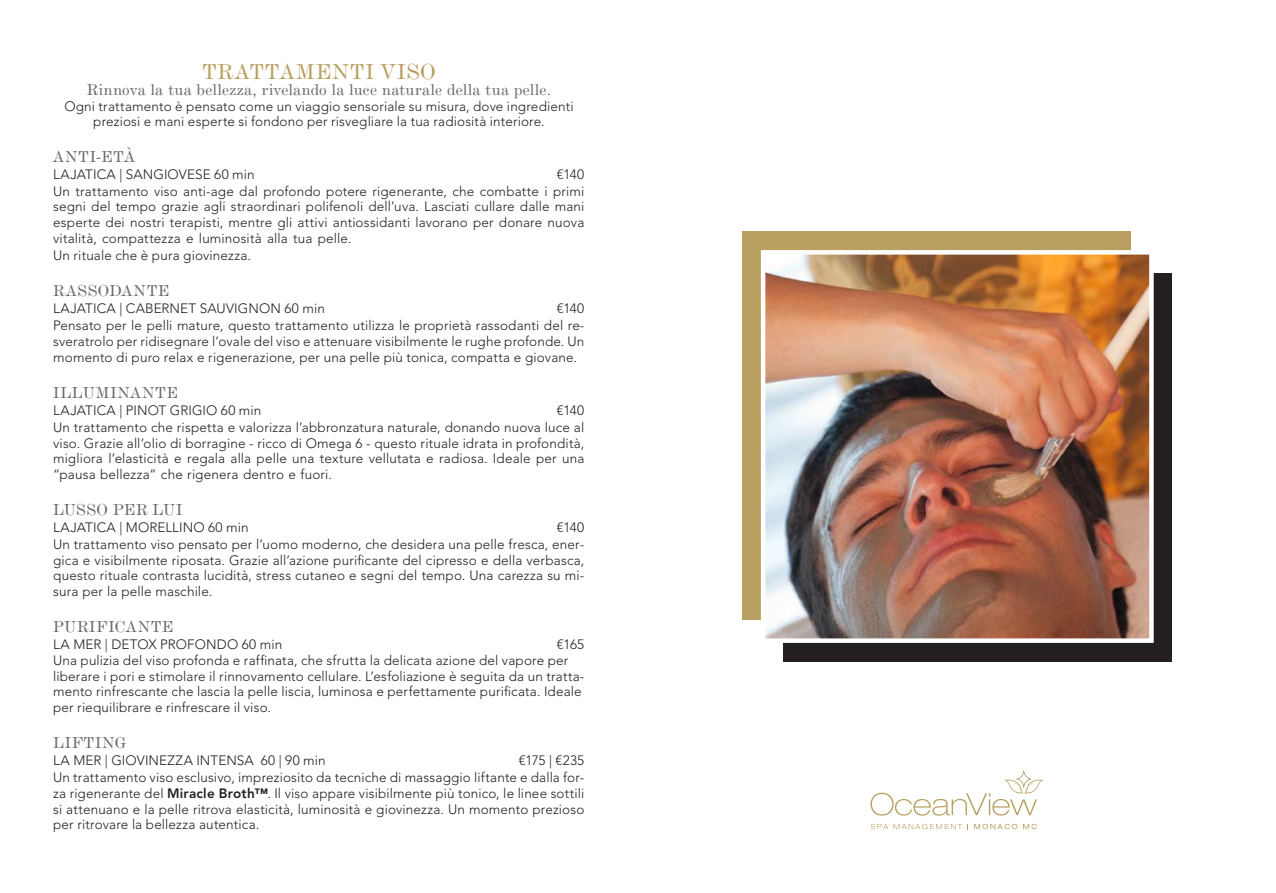
<style>
.page{position:relative;width:1276px;height:893px;background:#fff}
.page>*{position:absolute;margin:0;border:0;box-sizing:border-box;transform-origin:0 0}
.t1{font:22.5px "De Vinne BT Text";letter-spacing:.03em;color:#b9a060}
.t2{font:16.5px "De Vinne BT Text";letter-spacing:.03em;color:#6b6b6e}
.t3{font:300 13.5px/15.6px "Avenir LT Std";letter-spacing:.01em;color:#231f20;text-align:right}
.s1{font-weight:800}
</style>
<div class="page">
<div style="left:742px;top:231px;width:388px;height:388px;background:#b9a060"></div>
<div style="left:784px;top:273px;width:388px;height:388px;background:#231f20"></div>
<img style="left:766px;top:255px;width:382px;height:383px">
<div style="left:761px;top:250px;width:392px;height:393px;border:4px solid #fff"></div>
<svg style="left:870px;top:770px;width:173px;height:46px"></svg>
<svg style="left:870px;top:824px;width:98px;height:5px"></svg>
<svg style="left:1023px;top:824px;width:13px;height:5px"></svg>
<svg style="left:974px;top:824px;width:43px;height:5px"></svg>
<h1 class="t1" style="left:202px;top:58px;width:235px">TRATTAMENTI VISO</h1>
<p class="t2" style="left:87px;top:80px;width:466px">Rinnova la tua bellezza, rivelando la luce naturale della tua pelle.</p>
<p class="t3" style="left:64px;top:98px;width:511px;text-align:center">Ogni trattamento è pensato come un viaggio sensoriale su misura, dove ingredienti preziosi e mani esperte si fondono per risvegliare la tua radiosità interiore.</p>
<p class="t2" style="left:53px;top:146px;width:83px">ANTI-ETÀ</p>
<p class="t3" style="left:53px;top:166px;width:203px">LAJATICA | SANGIOVESE 60 min</p>
<p class="t3" style="left:53px;top:166px;width:533px;line-height:17.1px">€140<br>Un trattamento viso anti-age dal profondo potere rigenerante, che combatte i primi</p>
<p class="t3" style="left:53px;top:199px;width:533px;text-align:justify">segni del tempo grazie agli straordinari polifenoli dell’uva. Lasciati cullare dalle mani esperte dei nostri terapisti, mentre gli attivi antiossidanti lavorano per donare nuova vitalità, compattezza e luminosità alla tua pelle.</p>
<p class="t3" style="left:53px;top:247px;width:199px">Un rituale che è pura giovinezza.</p>
<p class="t2" style="left:53px;top:281px;width:118px">RASSODANTE</p>
<p class="t3" style="left:53px;top:301px;width:273px">LAJATICA | CABERNET SAUVIGNON 60 min</p>
<p class="t3" style="left:53px;top:300px;width:533px;line-height:17.1px">€140<br>Pensato per le pelli mature, questo trattamento utilizza le proprietà rassodanti del re-</p>
<p class="t3" style="left:53px;top:333px;width:532px;text-align:left">sveratrolo per ridisegnare l’ovale del viso e attenuare visibilmente le rughe profonde. Un momento di puro relax e rigenerazione, per una pelle più tonica, compatta e giovane.</p>
<p class="t2" style="left:53px;top:382px;width:127px">ILLUMINANTE</p>
<p class="t3" style="left:53px;top:402px;width:210px">LAJATICA | PINOT GRIGIO 60 min</p>
<p class="t3" style="left:53px;top:402px;width:533px;line-height:17.1px">€140<br>Un trattamento che rispetta e valorizza l’abbronzatura naturale, donando nuova luce al</p>
<p class="t3" style="left:53px;top:435px;width:533px;text-align:justify">viso. Grazie all’olio di borragine - ricco di Omega 6 - questo rituale idrata in profondità, migliora l’elasticità e regala alla pelle una texture vellutata e radiosa. Ideale per una “pausa bellezza” che rigenera dentro e fuori.</p>
<p class="t2" style="left:53px;top:500px;width:131px">LUSSO PER LUI</p>
<p class="t3" style="left:53px;top:520px;width:197px">LAJATICA | MORELLINO 60 min</p>
<p class="t3" style="left:53px;top:519px;width:532px;line-height:17.1px">€140<br>Un trattamento viso pensato per l’uomo moderno, che desidera una pelle fresca, ener-</p>
<p class="t3" style="left:53px;top:552px;width:533px;text-align:justify">gica e visibilmente riposata. Grazie all’azione purificante del cipresso e della verbasca, questo rituale contrasta lucidità, stress cutaneo e segni del tempo. Una carezza su mi&shy;sura per la pelle maschile.</p>
<p class="t2" style="left:53px;top:617px;width:122px">PURIFICANTE</p>
<p class="t3" style="left:53px;top:637px;width:231px">LA MER | DETOX PROFONDO 60 min</p>
<p class="t3" style="left:53px;top:637px;width:533px;text-align:left;text-indent:504px">€165<br>Una pulizia del viso profonda e raffinata, che sfrutta la delicata azione del vapore per liberare i pori e stimolare il rinnovamento cellulare. L’esfoliazione è seguita da un tratta&shy;mento rinfrescante che lascia la pelle liscia, luminosa e perfettamente purificata. Ideale per riequilibrare e rinfrescare il viso.</p>
<p class="t2" style="left:53px;top:733px;width:74px">LIFTING</p>
<p class="t3" style="left:53px;top:753px;width:274px">LA MER | GIOVINEZZA INTENSA 60 | 90 min</p>
<p class="t3" style="left:53px;top:752px;width:533px;line-height:17.1px">€175 | €235<br>Un trattamento viso esclusivo, impreziosito da tecniche di massaggio liftante e dalla for-</p>
<p class="t3" style="left:53px;top:785px;width:533px;text-align:justify">za rigenerante del <span class="s1">Miracle Broth™</span>. Il viso appare visibilmente più tonico, le linee sottili si attenuano e la pelle ritrova elasticità, luminosità e giovinezza. Un momento prezioso per ritrovare la bellezza autentica.</p>
</div>
